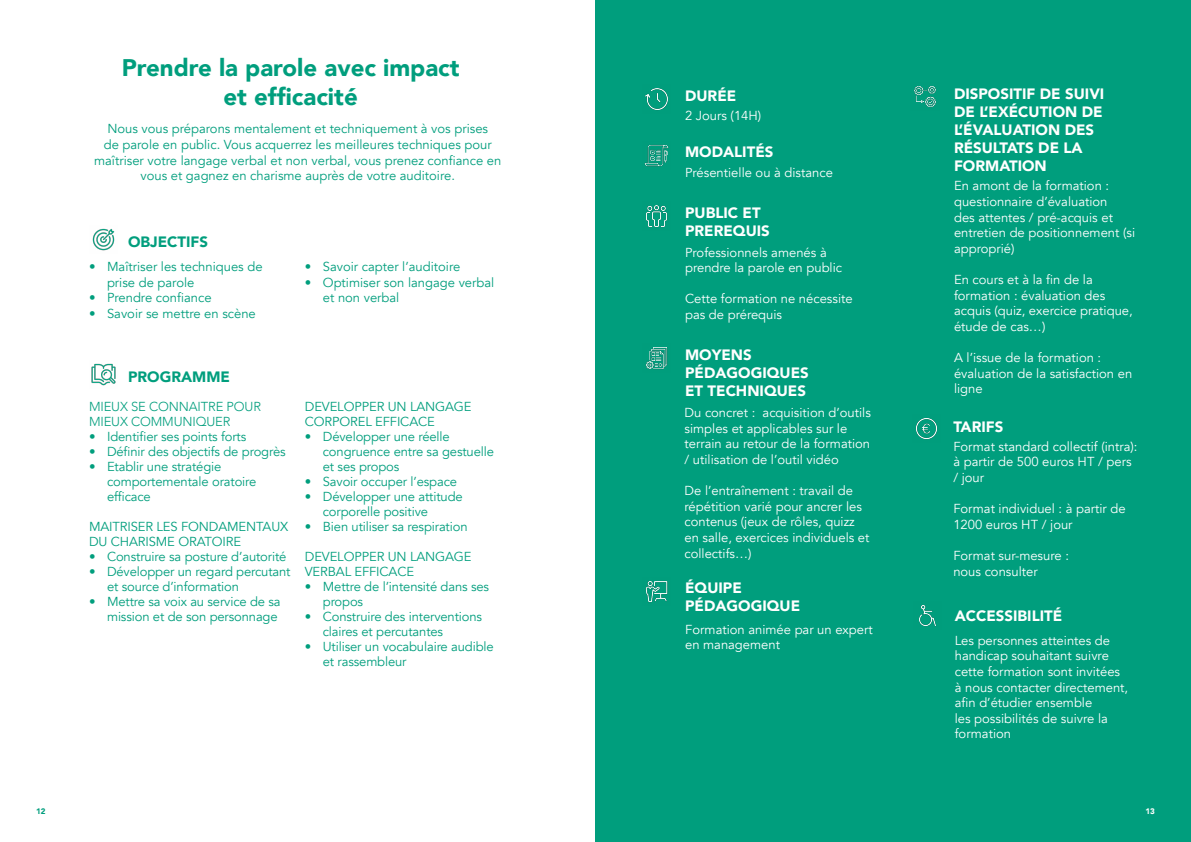
<style>
.page{position:relative;width:1191px;height:842px;background:#fff}
.page>*{position:absolute;margin:0;border:0;box-sizing:border-box;transform-origin:0 0}
.t1{font:900 24px/28.8px "Avenir";color:#009e7d;text-align:center}
.t2{font:900 15px/18px "Avenir";color:#fff}
.t3{font:900 15px "Avenir";color:#009e7d}
.t4{font:13px/15px "Avenir";letter-spacing:-.01em;color:#009e7d}
.t5{font:13px/15.6px "Avenir";color:#fff}
.t6{font:300 13px/15px "Avenir";letter-spacing:-.01em;color:#009e7d}
.t7{font:900 8px "Avenir";color:#009e7d}
.t8{font:900 8px "Avenir";color:#fff}
</style>
<div class="page">
<div style="left:595px;top:0;width:596px;height:842px;background:#009e7d"></div>
<img style="left:92px;top:228px;width:23px;height:23px">
<img style="left:91px;top:363px;width:25px;height:23px">
<img style="left:645px;top:88px;width:23px;height:23px">
<img style="left:915px;top:418px;width:23px;height:22px">
<img style="left:646px;top:205px;width:22px;height:22px">
<img style="left:645px;top:581px;width:23px;height:22px">
<img style="left:646px;top:347px;width:22px;height:23px">
<img style="left:914px;top:86px;width:22px;height:22px">
<img style="left:644px;top:145px;width:25px;height:22px">
<img style="left:919px;top:605px;width:17px;height:21px">
<h1 class="t1" style="left:122px;top:53px;width:339px">Prendre la parole avec impact et efficacité</h1>
<p class="t4" style="left:94px;top:121px;width:409px;line-height:15.6px;text-align:center">Nous vous préparons mentalement et techniquement à vos prises<br>de parole en public. Vous acquerrez les meilleures techniques pour maîtriser votre langage verbal et non verbal, vous prenez confiance en vous et gagnez en charisme auprès de votre auditoire.</p>
<p class="t3" style="left:128px;top:229px;width:81px">OBJECTIFS</p>
<p class="t4" style="left:107px;top:259px;width:157px;line-height:15.6px;text-indent:-18px">• Maîtriser les techniques de prise de parole</p>
<p class="t4" style="left:89px;top:290px;width:124px">• Prendre confiance</p>
<p class="t4" style="left:89px;top:306px;width:168px">• Savoir se mettre en scène</p>
<p class="t4" style="left:305px;top:259px;width:157px">• Savoir capter l’auditoire</p>
<p class="t4" style="left:323px;top:275px;width:173px;line-height:15.6px;text-indent:-18px">• Optimiser son langage verbal et non verbal</p>
<p class="t3" style="left:128px;top:364px;width:103px">PROGRAMME</p>
<p class="t6" style="left:89px;top:399px;width:173px">MIEUX SE CONNAITRE POUR<br>MIEUX COMMUNIQUER</p>
<p class="t4" style="left:89px;top:429px;width:159px">• Identifier ses points forts</p>
<p class="t4" style="left:89px;top:444px;width:198px">• Définir des objectifs de progrès</p>
<p class="t4" style="left:107px;top:459px;width:151px;text-indent:-18px">• Etablir une stratégie comportementale oratoire efficace</p>
<p class="t4" style="left:89px;top:519px;width:201px">MAITRISER LES FONDAMENTAUX<br>DU CHARISME ORATOIRE</p>
<p class="t4" style="left:89px;top:549px;width:199px">• Construire sa posture d’autorité</p>
<p class="t4" style="left:107px;top:564px;width:185px;text-indent:-18px">• Développer un regard percutant et source d’information</p>
<p class="t4" style="left:89px;top:594px;width:193px;text-align:right">• Mettre sa voix au service de sa mission et de son personnage</p>
<p class="t4" style="left:305px;top:400px;width:168px">DEVELOPPER UN LANGAGE<br>CORPOREL EFFICACE</p>
<p class="t4" style="left:323px;top:430px;width:173px;text-indent:-18px">• Développer une réelle congruence entre sa gestuelle et ses propos</p>
<p class="t4" style="left:305px;top:475px;width:154px">• Savoir occuper l’espace</p>
<p class="t4" style="left:323px;top:490px;width:141px;text-indent:-18px">• Développer une attitude corporelle positive</p>
<p class="t4" style="left:305px;top:520px;width:164px">• Bien utiliser sa respiration</p>
<p class="t4" style="left:305px;top:550px;width:168px">DEVELOPPER UN LANGAGE<br>VERBAL EFFICACE</p>
<p class="t4" style="left:323px;top:580px;width:168px;text-indent:-18px">• Mettre de l’intensité dans ses propos</p>
<p class="t4" style="left:323px;top:610px;width:161px;text-indent:-18px">• Construire des interventions claires et percutantes</p>
<p class="t4" style="left:323px;top:640px;width:172px;text-indent:-18px">• Utiliser un vocabulaire audible et rassembleur</p>
<p class="t2" style="left:685px;top:86px;width:53px">DURÉE</p>
<p class="t5" style="left:685px;top:108px;width:78px">2 Jours (14H)</p>
<p class="t2" style="left:685px;top:143px;width:90px">MODALITÉS</p>
<p class="t5" style="left:685px;top:165px;width:149px">Présentielle ou à distance</p>
<p class="t2" style="left:685px;top:203px;width:86px">PUBLIC ET<br>PREREQUIS</p>
<p class="t5" style="left:685px;top:244px;width:158px">Professionnels amenés à prendre la parole en public</p>
<p class="t5" style="left:685px;top:291px;width:169px">Cette formation ne nécessite pas de prérequis</p>
<p class="t2" style="left:685px;top:345px;width:125px">MOYENS<br>PÉDAGOGIQUES<br>ET TECHNIQUES</p>
<p class="t5" style="left:684px;top:405px;width:188px">Du concret : acquisition d’outils simples et applicables sur le terrain au retour de la formation / utilisation de l’outil vidéo</p>
<p class="t5" style="left:684px;top:483px;width:186px">De l’entraînement : travail de répétition varié pour ancrer les contenus (jeux de rôles, quizz en salle, exercices individuels et collectifs…)</p>
<p class="t2" style="left:685px;top:579px;width:117px">ÉQUIPE<br>PÉDAGOGIQUE</p>
<p class="t5" style="left:685px;top:622px;width:189px">Formation animée par un expert en management</p>
<p class="t2" style="left:954px;top:85px;width:152px">DISPOSITIF DE SUIVI<br>DE L’EXÉCUTION DE<br>L’ÉVALUATION DES<br>RÉSULTATS DE LA<br>FORMATION</p>
<p class="t5" style="left:954px;top:178px;width:183px">En amont de la formation : questionnaire d’évaluation<br>des attentes / pré-acquis et entretien de positionnement (si approprié)</p>
<p class="t5" style="left:954px;top:272px;width:180px">En cours et à la fin de la formation : évaluation des acquis (quiz, exercice pratique, étude de cas…)</p>
<p class="t5" style="left:954px;top:350px;width:180px">A l’issue de la formation : évaluation de la satisfaction en ligne</p>
<p class="t2" style="left:953px;top:417px;width:52px">TARIFS</p>
<p class="t5" style="left:953px;top:439px;width:186px">Format standard collectif (intra): à partir de 500 euros HT / pers / jour</p>
<p class="t5" style="left:953px;top:501px;width:174px">Format individuel : à partir de<br>1200 euros HT / jour</p>
<p class="t5" style="left:953px;top:548px;width:117px">Format sur-mesure : nous consulter</p>
<p class="t2" style="left:954px;top:606px;width:109px">ACCESSIBILITÉ</p>
<p class="t5" style="left:954px;top:633px;width:175px">Les personnes atteintes de handicap souhaitant suivre cette formation sont invitées à nous contacter directement, afin d’étudier ensemble<br>les possibilités de suivre la formation</p>
<p class="t7" style="left:36px;top:804px;width:11px">12</p>
<p class="t8" style="left:1145px;top:804px;width:11px">13</p>
</div>
